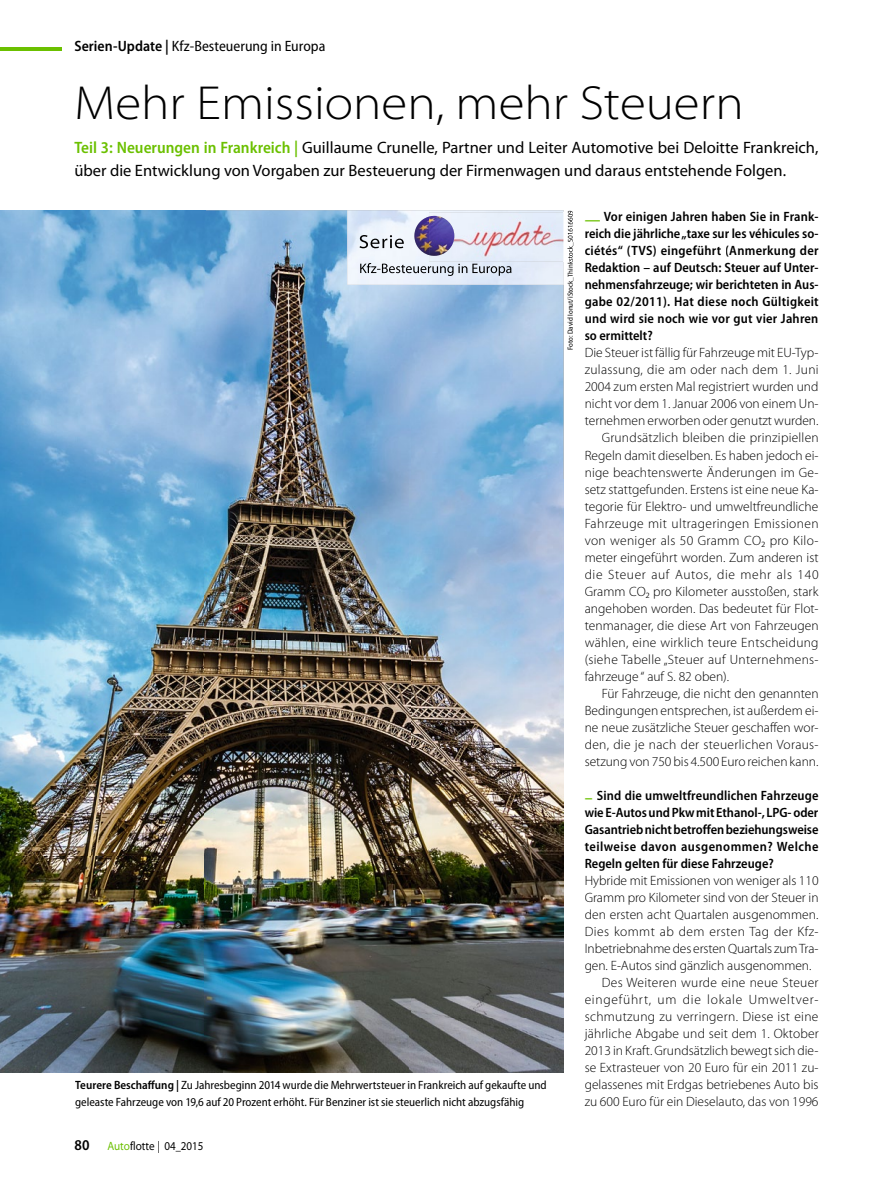
<style>
.page{position:relative;width:893px;height:1187px;background:#fff}
.page>*{position:absolute;margin:0;border:0;box-sizing:border-box;transform-origin:0 0}
.t1{font:300 semi-expanded 48px "Myriad Pro";color:#000}
.t2{font:16.5px/22.5px "Myriad Pro";color:#000}
.t3{font:semi-condensed 15px "Myriad Pro";color:#000}
.t4{font:300 13.5px "Myriad Pro";color:#000}
.t5{font:600 semi-condensed 13.5px/17px "Myriad Pro";letter-spacing:.015em;color:#000;text-align:justify}
.t6{font:300 13.5px "Myriad Pro";letter-spacing:.02em;color:#000}
.t7{font:300 13.5px "Myriad Pro";letter-spacing:.025em;color:#000}
.t8{font:300 13.5px "Myriad Pro";letter-spacing:.055em;color:#000}
.t9{font:300 13.5px "Myriad Pro";letter-spacing:.045em;color:#000}
.t10{font:300 13.5px "Myriad Pro";letter-spacing:.03em;color:#000}
.t11{font:semi-condensed 12px/17px "Myriad Pro";color:#000}
.t12{font:semi-expanded 12px "Myriad Pro";color:#000;scale:.85 1}
.t13{font:semi-condensed 7.5px "Myriad Pro";color:#000}
.s1{font-weight:600}
.s2{font-weight:600;font-stretch:semi-condensed;color:#6bc000}
.s3{font-stretch:normal;font-size:15.75px;color:#6bc000}
.s4{font-weight:600;font-stretch:semi-condensed;font-size:15px}
.s5{color:#6bc000}
</style>
<div class="page">
<img style="left:0;top:210px;width:563px;height:861px">
<img style="left:347px;top:210px;width:216px;height:75px">
<img style="left:360px;top:235px;width:44px;height:13px">
<img style="left:360px;top:263px;width:151px;height:13px">
<img style="left:429px;top:212px;width:134px;height:49px">
<svg style="left:415px;top:220px;width:7px;height:10px"></svg>
<img style="left:429px;top:216px;width:25px;height:40px">
<svg style="left:563px;top:210px;width:9px;height:75px"></svg>
<img style="left:567px;top:212px;width:5px;height:49px">
<hr style="left:0;top:48px;width:62px;height:3px;background:#6bc000">
<p class="t3" style="left:74px;top:38px;width:253px"><span class="s1">Serien-Update |</span> Kfz-Besteuerung in Europa</p>
<h1 class="t1" style="left:74px;top:76px;width:671px">Mehr Emissionen, mehr Steuern</h1>
<p class="t2" style="left:74px;top:136px;width:746px"><span class="s2">Teil 3: Neuerungen in Frankreich |</span> Guillaume Crunelle, Partner und Leiter Automotive bei Deloitte Frankreich, über die Entwicklung von Vorgaben zur Besteuerung der Firmenwagen und daraus entstehende Folgen.</p>
<p class="t5" style="left:585px;top:208px;width:236px"><span class="s3">—</span> Vor einigen Jahren haben Sie in Frank&shy;reich die jährliche „taxe sur les véhicules so&shy;ciétés“ (TVS) eingeführt (Anmerkung der Redaktion – auf Deutsch: Steuer auf Unter&shy;nehmensfahrzeuge; wir berichteten in Aus&shy;gabe 02/2011). Hat diese noch Gültigkeit und wird sie noch wie vor gut vier Jahren so ermittelt?</p>
<p class="t4" style="left:585px;top:345px;width:235px">Die Steuer ist fällig für Fahrzeuge mit EU-Typ-</p>
<p class="t6" style="left:585px;top:362px;width:236px">zulassung, die am oder nach dem 1. Juni</p>
<p class="t4" style="left:585px;top:379px;width:235px">2004 zum ersten Mal registriert wurden und</p>
<p class="t4" style="left:585px;top:396px;width:235px">nicht vor dem 1. Januar 2006 von einem Un-</p>
<p class="t4" style="left:585px;top:413px;width:235px">ternehmen erworben oder genutzt wurden.</p>
<p class="t4" style="left:602px;top:430px;width:219px">Grundsätzlich bleiben die prinzipiellen</p>
<p class="t4" style="left:585px;top:447px;width:235px">Regeln damit dieselben. Es haben jedoch ei-</p>
<p class="t4" style="left:585px;top:464px;width:235px">nige beachtenswerte Änderungen im Ge-</p>
<p class="t4" style="left:585px;top:481px;width:235px">setz stattgefunden. Erstens ist eine neue Ka-</p>
<p class="t4" style="left:585px;top:498px;width:235px">tegorie für Elektro- und umweltfreundliche</p>
<p class="t7" style="left:585px;top:515px;width:235px">Fahrzeuge mit ultrageringen Emissionen</p>
<p class="t7" style="left:585px;top:532px;width:235px">von weniger als 50 Gramm CO₂ pro Kilo-</p>
<p class="t4" style="left:585px;top:549px;width:235px">meter eingeführt worden. Zum anderen ist</p>
<p class="t9" style="left:585px;top:566px;width:235px">die Steuer auf Autos, die mehr als 140</p>
<p class="t4" style="left:585px;top:583px;width:235px">Gramm CO₂ pro Kilometer ausstoßen, stark</p>
<p class="t4" style="left:585px;top:600px;width:235px">angehoben worden. Das bedeutet für Flot-</p>
<p class="t4" style="left:585px;top:617px;width:235px">tenmanager, die diese Art von Fahrzeugen</p>
<p class="t6" style="left:585px;top:634px;width:235px">wählen, eine wirklich teure Entscheidung</p>
<p class="t6" style="left:585px;top:651px;width:235px">(siehe Tabelle „Steuer auf Unternehmens-</p>
<p class="t4" style="left:585px;top:668px;width:146px">fahrzeuge “ auf S. 82 oben).</p>
<p class="t4" style="left:602px;top:685px;width:218px">Für Fahrzeuge, die nicht den genannten</p>
<p class="t4" style="left:585px;top:702px;width:235px">Bedingungen entsprechen, ist außerdem ei-</p>
<p class="t4" style="left:585px;top:719px;width:235px">ne neue zusätzliche Steuer geschaffen wor-</p>
<p class="t6" style="left:585px;top:736px;width:235px">den, die je nach der steuerlichen Voraus-</p>
<p class="t4" style="left:585px;top:753px;width:235px">setzung von 750 bis 4.500 Euro reichen kann.</p>
<p class="t5" style="left:585px;top:787px;width:235px"><span class="s3">–</span> Sind die umweltfreundlichen Fahrzeuge wie E-Autos und Pkw mit Ethanol-, LPG- oder Gasantrieb nicht betroffen beziehungsweise teilweise davon ausgenommen? Welche Regeln gelten für diese Fahrzeuge?</p>
<p class="t4" style="left:585px;top:873px;width:235px">Hybride mit Emissionen von weniger als 110</p>
<p class="t4" style="left:585px;top:890px;width:235px">Gramm pro Kilometer sind von der Steuer in</p>
<p class="t4" style="left:585px;top:907px;width:235px">den ersten acht Quartalen ausgenommen.</p>
<p class="t10" style="left:585px;top:924px;width:235px">Dies kommt ab dem ersten Tag der Kfz-</p>
<p class="t4" style="left:585px;top:941px;width:235px">Inbetriebnahme des ersten Quartals zumTra-</p>
<p class="t4" style="left:585px;top:958px;width:228px">gen. E-Autos sind gänzlich ausgenommen.</p>
<p class="t6" style="left:602px;top:975px;width:218px">Des Weiteren wurde eine neue Steuer</p>
<p class="t8" style="left:585px;top:992px;width:235px">eingeführt, um die lokale Umweltver-</p>
<p class="t6" style="left:585px;top:1009px;width:235px">schmutzung zu verringern. Diese ist eine</p>
<p class="t4" style="left:585px;top:1026px;width:235px">jährliche Abgabe und seit dem 1. Oktober</p>
<p class="t4" style="left:585px;top:1043px;width:235px">2013 in Kraft. Grundsätzlich bewegt sich die-</p>
<p class="t4" style="left:585px;top:1060px;width:235px">se Extrasteuer von 20 Euro für ein 2011 zu-</p>
<p class="t4" style="left:585px;top:1077px;width:235px">gelassenes mit Erdgas betriebenes Auto bis</p>
<p class="t4" style="left:585px;top:1094px;width:235px">zu 600 Euro für ein Dieselauto, das von 1996</p>
<p class="t13" style="left:566px;top:350px;width:141px;rotate:-90deg">Foto: David Ionut/iStock_Thinkstock_501616609</p>
<p class="t11" style="left:75px;top:1076px;width:473px"><span class="s1">Teurere Beschaffung |</span> Zu Jahresbeginn 2014 wurde die Mehrwertsteuer in Frankreich auf gekaufte und geleaste Fahrzeuge von 19,6 auf 20 Prozent erhöht. Für Benziner ist sie steuerlich nicht abzugsfähig</p>
<p class="t12" style="left:74px;top:1139px;width:153px"><span class="s4">80</span> <span class="s5">Auto</span>flotte | 04_2015</p>
</div>
